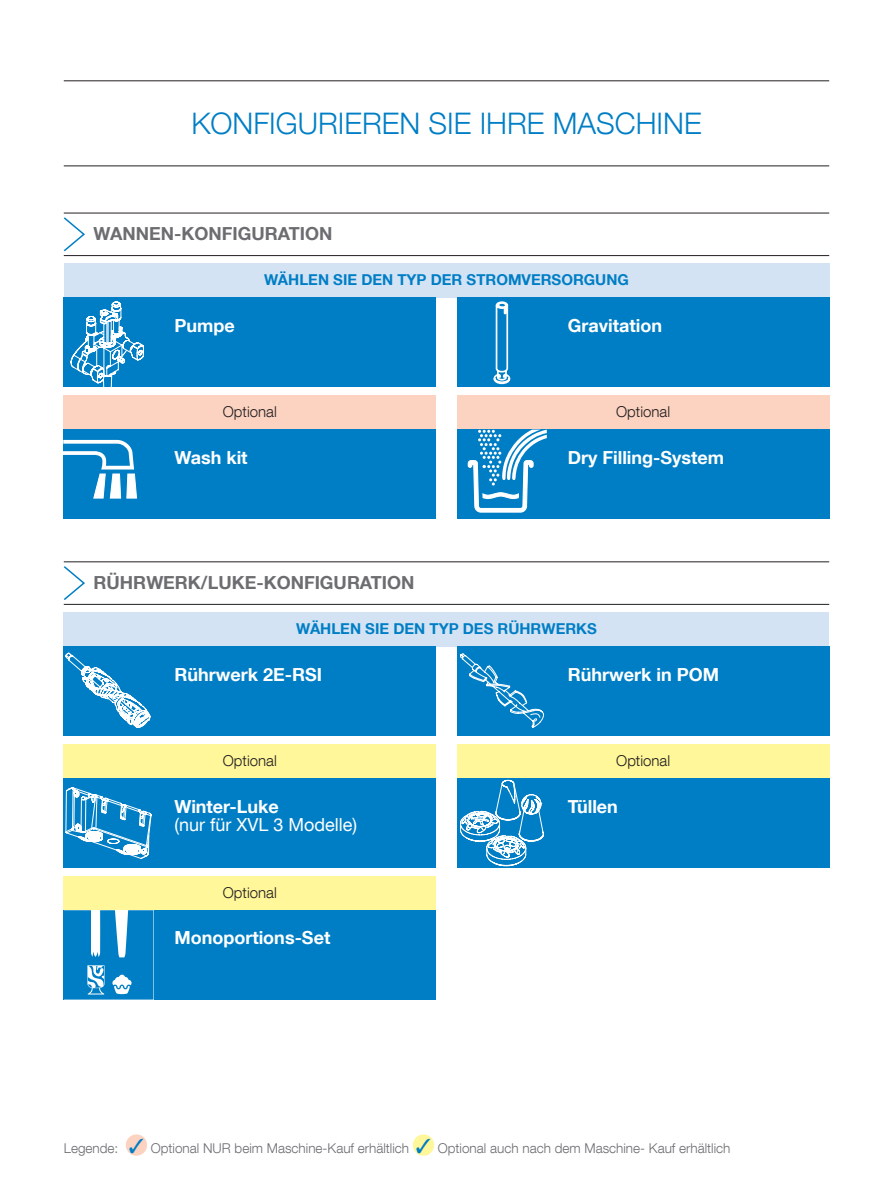
<style>
.page{position:relative;width:893px;height:1191px;background:#fff}
.page>*{position:absolute;margin:0;border:0;box-sizing:border-box;transform-origin:0 0}
.t1{font:300 29.7px "Helvetica Neue LT Com";color:#007ec5}
.t2{font:700 18px "Helvetica Neue LT Com";color:#fff}
.t3{font:700 18px "Helvetica Neue LT Com";color:#6c6d70}
.t4{font:18px "Helvetica Neue LT Com";color:#fff}
.t5{font:700 15px "Helvetica Neue LT Com";color:#007ec5}
.t6{font:300 15px "Helvetica Neue LT Com";color:#231f20}
.t7{font:300 13.5px "Helvetica Neue LT Com";color:#6c6d70}
.s1{color:#007ec5}
</style>
<div class="page">
<hr style="left:64px;top:80px;width:765px;height:1px;background:#231f20">
<hr style="left:64px;top:165px;width:765px;height:1px;background:#231f20">
<div style="left:64px;top:395px;width:372px;height:34px;background:#fcd2c0"></div>
<div style="left:457px;top:396px;width:372px;height:34px;background:#fcd2c0"></div>
<div style="left:64px;top:429px;width:372px;height:90px;background:#007ec5"></div>
<div style="left:457px;top:429px;width:372px;height:90px;background:#007ec5"></div>
<svg style="left:63px;top:217px;width:22px;height:35px"></svg>
<hr style="left:64px;top:213px;width:765px;height:1px;background:#231f20">
<hr style="left:64px;top:255px;width:765px;height:1px;background:#231f20">
<div style="left:64px;top:264px;width:765px;height:34px;background:#d4e3f4"></div>
<div style="left:64px;top:298px;width:372px;height:89px;background:#007ec5"></div>
<div style="left:457px;top:298px;width:372px;height:89px;background:#007ec5"></div>
<svg style="left:70px;top:301px;width:74px;height:86px"></svg>
<svg style="left:63px;top:440px;width:74px;height:58px"></svg>
<svg style="left:493px;top:301px;width:18px;height:84px"></svg>
<div style="left:126px;top:1134px;width:21px;height:21px;background:#fcd2c0;border-radius:50%"></div>
<div style="left:413px;top:1134px;width:21px;height:21px;background:#fff79a;border-radius:50%"></div>
<svg style="left:467px;top:429px;width:80px;height:134px"></svg>
<div style="left:64px;top:744px;width:372px;height:34px;background:#fff79a"></div>
<div style="left:64px;top:778px;width:372px;height:89px;background:#007ec5"></div>
<svg style="left:65px;top:787px;width:87px;height:72px"></svg>
<svg style="left:63px;top:566px;width:22px;height:34px"></svg>
<hr style="left:64px;top:561px;width:765px;height:1px;background:#231f20">
<hr style="left:64px;top:604px;width:765px;height:1px;background:#231f20">
<div style="left:457px;top:744px;width:372px;height:34px;background:#fff79a"></div>
<div style="left:457px;top:778px;width:372px;height:89px;background:#007ec5"></div>
<div style="left:64px;top:612px;width:765px;height:34px;background:#d4e3f4"></div>
<div style="left:64px;top:646px;width:372px;height:90px;background:#007ec5"></div>
<div style="left:457px;top:646px;width:372px;height:90px;background:#007ec5"></div>
<svg style="left:460px;top:653px;width:84px;height:75px"></svg>
<div style="left:64px;top:876px;width:372px;height:34px;background:#fff79a"></div>
<div style="left:64px;top:910px;width:372px;height:89px;background:#007ec5"></div>
<svg style="left:64px;top:910px;width:89px;height:85px"></svg>
<svg style="left:460px;top:780px;width:84px;height:86px"></svg>
<svg style="left:65px;top:652px;width:86px;height:76px"></svg>
<h1 class="t1" style="left:191px;top:105px;width:512px">KONFIGURIEREN SIE IHRE MASCHINE</h1>
<p class="t3" style="left:94px;top:222px;width:240px">WANNEN-KONFIGURATION</p>
<p class="t5" style="left:264px;top:271px;width:366px">WÄHLEN SIE DEN TYP DER STROMVERSORGUNG</p>
<p class="t2" style="left:174px;top:314px;width:62px">Pumpe</p>
<p class="t2" style="left:568px;top:314px;width:96px">Gravitation</p>
<p class="t6" style="left:223px;top:403px;width:55px">Optional</p>
<p class="t6" style="left:616px;top:403px;width:55px">Optional</p>
<p class="t2" style="left:174px;top:446px;width:75px">Wash kit</p>
<p class="t2" style="left:568px;top:446px;width:158px">Dry Filling-System</p>
<p class="t3" style="left:94px;top:571px;width:323px">RÜHRWERK/LUKE-KONFIGURATION</p>
<p class="t5" style="left:296px;top:619px;width:302px">WÄHLEN SIE DEN TYP DES RÜHRWERKS</p>
<p class="t2" style="left:174px;top:663px;width:149px">Rührwerk 2E-RSI</p>
<p class="t2" style="left:568px;top:663px;width:153px">Rührwerk in POM</p>
<p class="t6" style="left:223px;top:751px;width:55px">Optional</p>
<p class="t2" style="left:174px;top:794px;width:106px">Winter-Luke</p>
<p class="t4" style="left:174px;top:813px;width:184px">(nur für XVL 3 Modelle)</p>
<p class="t6" style="left:223px;top:883px;width:55px">Optional</p>
<p class="t2" style="left:174px;top:926px;width:157px">Monoportions-Set</p>
<p class="t6" style="left:616px;top:751px;width:55px">Optional</p>
<p class="t2" style="left:568px;top:794px;width:52px">Tüllen</p>
<p class="t7" style="left:64px;top:1139px;width:668px">Legende: <span class="s1">✓</span> Optional NUR beim Maschine-Kauf erhältlich <span class="s1">✓</span> Optional auch nach dem Maschine- Kauf erhältlich</p>
</div>
